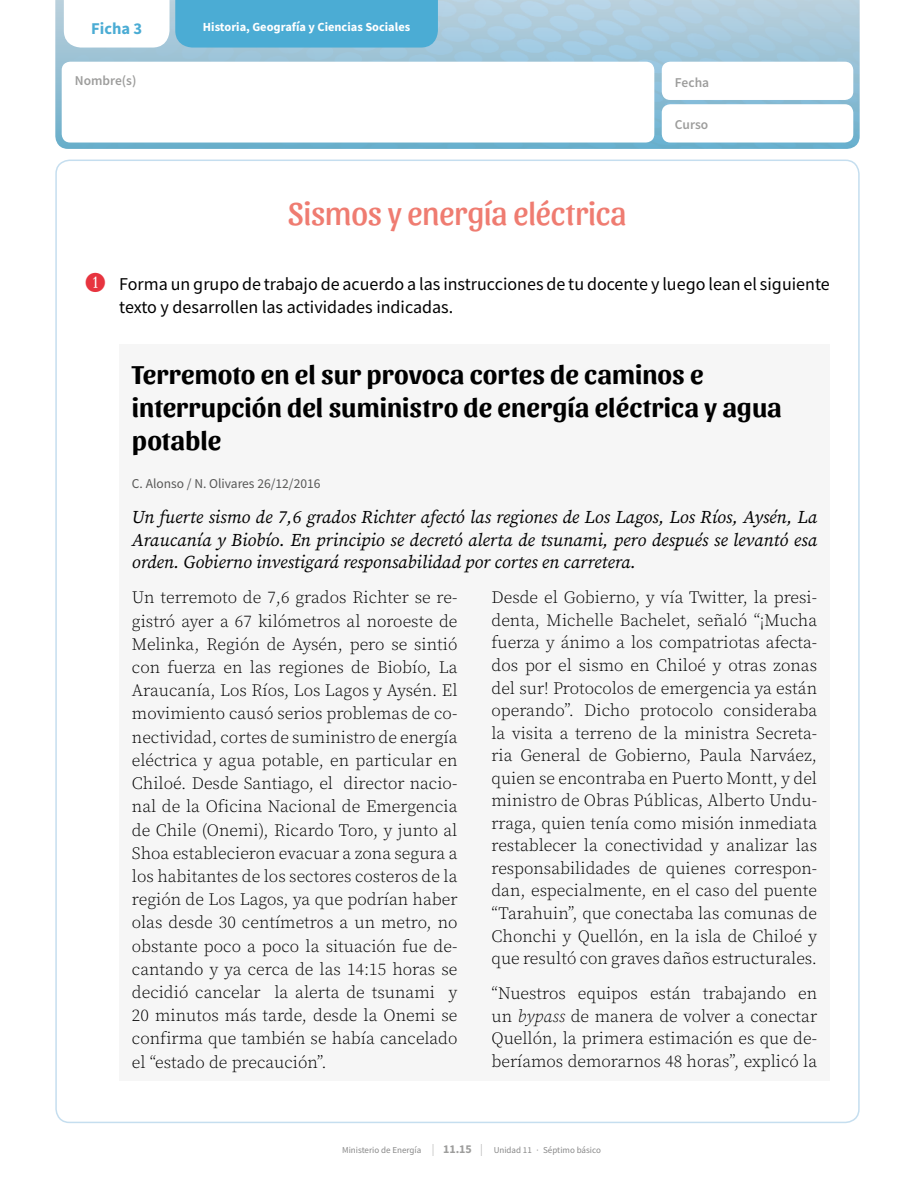
<style>
.page{position:relative;width:915px;height:1187px;background:#fff}
.page>*{position:absolute;margin:0;border:0;box-sizing:border-box;transform-origin:0 0}
.t1{font:33px "Sansita";letter-spacing:-.015em;color:#ef7c71}
.t2{font:700 27px/33px "Sansita";letter-spacing:.005em;color:#000}
.t3{font:italic 18px/22.5px "Source Serif Pro";color:#000;text-align:justify}
.t4{font:18px/22.5px "Source Sans Pro";color:#000}
.t5{font:300 17.25px/23.2px "Source Serif Pro";color:#000;text-align:justify}
.t6{font:700 16.5px "Source Sans Pro";color:#4bacd4}
.t7{font:13.5px "Source Sans Pro";color:#575756}
.t8{font:600 13.5px "Source Sans Pro";color:#9d9d9c}
.t9{font:700 12.3px "Source Sans Pro";color:#fff}
.t10{font:9px "Source Sans Pro";color:#878787}
.s1{font-family:"Numberpile";color:#e7343f}
.s2{font-style:italic}
.s3{font-weight:300;font-size:12px;color:#9d9d9c}
.s4{font-weight:700;font-size:12px;color:#9d9d9c}
</style>
<div class="page">
<div style="left:119px;top:344px;width:710px;height:736px;background:#f6f6f6"></div>
<img style="left:55px;top:0;width:804px;height:149px">
<svg style="left:64px;top:0;width:105px;height:48px"></svg>
<div style="left:175px;top:0;width:263px;height:48px;background:#4bacd4"></div>
<div style="left:661px;top:104px;width:192px;height:38px;background:#fff;border-radius:9px"></div>
<div style="left:62px;top:62px;width:592px;height:80px;background:#fff;border-radius:9px"></div>
<div style="left:661px;top:62px;width:192px;height:38px;background:#fff;border-radius:9px"></div>
<p class="t6" style="left:91px;top:18px;width:53px">Ficha 3</p>
<p class="t9" style="left:203px;top:19px;width:209px">Historia, Geografía y Ciencias Sociales</p>
<p class="t8" style="left:75px;top:72px;width:63px">Nombre(s)</p>
<p class="t8" style="left:674px;top:73px;width:36px">Fecha</p>
<h1 class="t1" style="left:288px;top:195px;width:340px">Sismos y energía eléctrica</h1>
<p class="t8" style="left:674px;top:116px;width:35px">Curso</p>
<p class="t4" style="left:119px;top:273px;width:711px;text-indent:-34px"><span class="s1">B</span> Forma un grupo de trabajo de acuerdo a las instrucciones de tu docente y luego lean el siguiente texto y desarrollen las actividades indicadas.</p>
<h2 class="t2" style="left:132px;top:358px;width:651px">Terremoto en el sur provoca cortes de caminos e interrupción del suministro de energía eléctrica y agua potable</h2>
<p class="t7" style="left:132px;top:474px;width:190px">C. Alonso / N. Olivares 26/12/2016</p>
<p class="t3" style="left:132px;top:506px;width:686px">Un fuerte sismo de 7,6 grados Richter afectó las regiones de Los Lagos, Los Ríos, Aysén, La Araucanía y Biobío. En principio se decretó alerta de tsunami, pero después se levantó esa orden. Gobierno investigará responsabilidad por cortes en carretera.</p>
<p class="t5" style="left:132px;top:586px;width:327px">Un terremoto de 7,6 grados Richter se re&shy;gistró ayer a 67 kilómetros al noroeste de Melinka, Región de Aysén, pero se sintió con fuerza en las regiones de Biobío, La Araucanía, Los Ríos, Los Lagos y Aysén. El movimiento causó serios problemas de co&shy;nectividad, cortes de suministro de energía eléctrica y agua potable, en particular en Chiloé. Desde Santiago, el director nacio&shy;nal de la Oficina Nacional de Emergencia de Chile (Onemi), Ricardo Toro, y junto al Shoa establecieron evacuar a zona segura a los habitantes de los sectores costeros de la región de Los Lagos, ya que podrían haber olas desde 30 centímetros a un metro, no obstante poco a poco la situación fue de&shy;cantando y ya cerca de las 14:15 horas se decidió cancelar la alerta de tsunami y 20 minutos más tarde, desde la Onemi se confirma que también se había cancelado el “estado de precaución”.</p>
<p class="t5" style="left:491px;top:586px;width:327px;line-height:22.5px">Desde el Gobierno, y vía Twitter, la presi&shy;denta, Michelle Bachelet, señaló “¡Mucha fuerza y ánimo a los compatriotas afecta&shy;dos por el sismo en Chiloé y otras zonas del sur! Protocolos de emergencia ya están operando”. Dicho protocolo consideraba la visita a terreno de la ministra Secreta&shy;ria General de Gobierno, Paula Narváez, quien se encontraba en Puerto Montt, y del ministro de Obras Públicas, Alberto Undu&shy;rraga, quien tenía como misión inmediata restablecer la conectividad y analizar las responsabilidades de quienes correspon&shy;dan, especialmente, en el caso del puente “Tarahuin”, que conectaba las comunas de Chonchi y Quellón, en la isla de Chiloé y que resultó con graves daños estructurales.</p>
<p class="t5" style="left:491px;top:982px;width:327px;line-height:22.5px">“Nuestros equipos están trabajando en un <span class="s2">bypass</span> de manera de volver a conectar Quellón, la primera estimación es que de&shy;beríamos demorarnos 48 horas”, explicó la</p>
<p class="t10" style="left:342px;top:1144px;width:260px">Ministerio de Energía <span class="s3">|</span> <span class="s4">11.15</span> <span class="s3">|</span> Unidad 11 · Séptimo básico</p>
</div>
